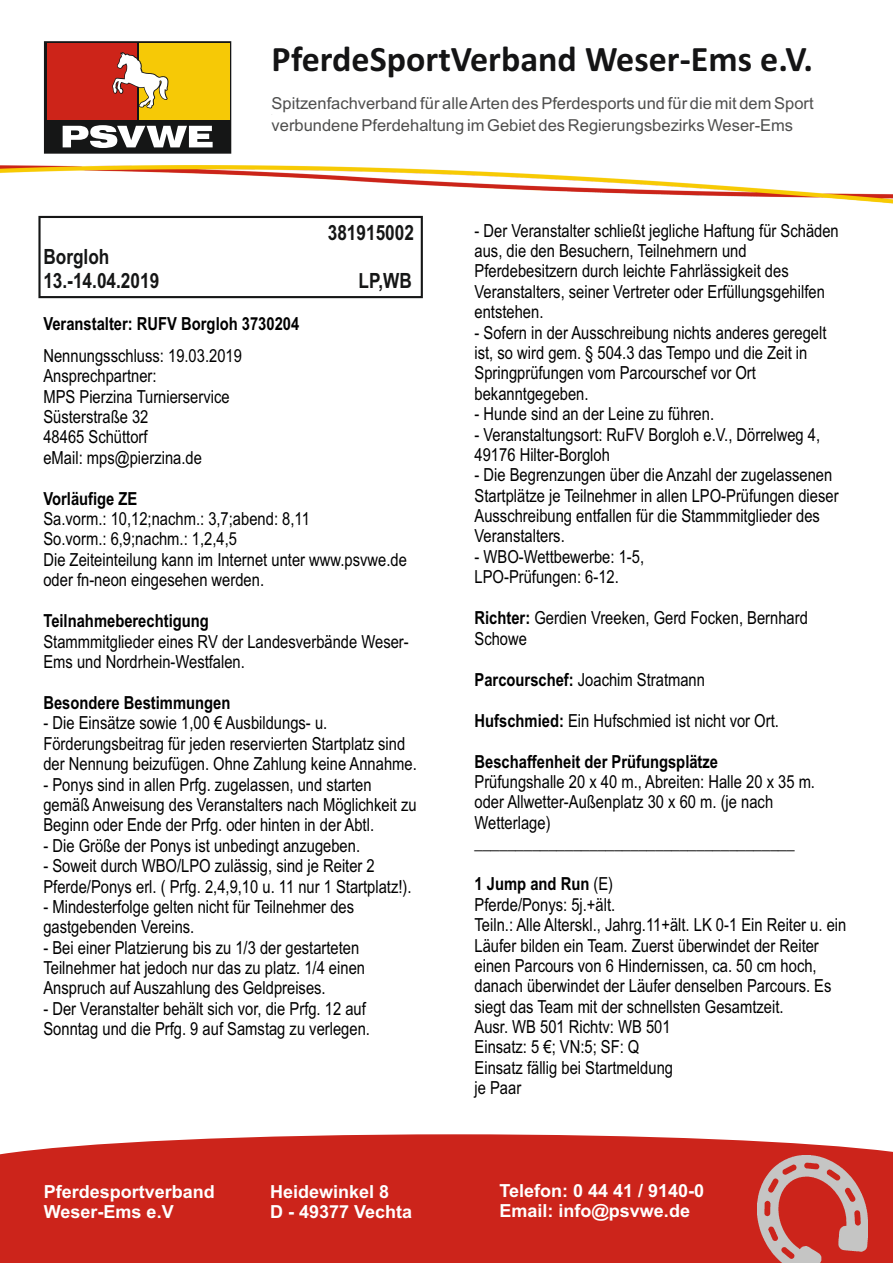
<style>
.page{position:relative;width:893px;height:1263px;background:#fff}
.page>*{position:absolute;margin:0;border:0;box-sizing:border-box;transform-origin:0 0}
.t1{font:700 36px "Calibri";color:#141415}
.t2{font:700 21px/24px "Arial Narrow";color:#151616}
.t3{font:18px/20.4px "Arial Narrow";color:#000}
.t4{font:700 18px "Arial Narrow";color:#000}
.t5{font:700 18px/20.1px "Arial";color:#fff}
.t6{font:16.5px/21.8px "Arial";color:#4e4e4d}
.s1{font-weight:700}
</style>
<div class="page">
<div style="left:0;top:1167px;width:893px;height:96px;background:#cc241b"></div>
<svg style="left:0;top:1134px;width:893px;height:66px;fill:#cc241b"></svg>
<svg style="left:44px;top:41px;width:187px;height:107px;background:#bb7837"></svg>
<img style="left:1px;top:148px;width:892px;height:56px">
<img style="left:758px;top:1156px;width:110px;height:107px">
<div style="left:38px;top:216px;width:385px;height:82px;border:2px solid #151616"></div>
<h1 class="t1" style="left:272px;top:44px;width:543px">PferdeSportVerband Weser-Ems e.V.</h1>
<p class="t6" style="left:272px;top:94px;width:544px">Spitzenfachverband für alle Arten des Pferdesports und für die mit dem Sport verbundene Pferdehaltung im Gebiet des Regierungsbezirks Weser-Ems</p>
<p class="t2" style="left:43px;top:246px;width:117px">Borgloh<br>13.-14.04.2019</p>
<p class="t2" style="left:328px;top:222px;width:88px">381915002</p>
<p class="t2" style="left:359px;top:270px;width:55px">LP,WB</p>
<p class="t4" style="left:43px;top:316px;width:257px">Veranstalter: RUFV Borgloh 3730204</p>
<p class="t3" style="left:43px;top:347px;width:200px">Nennungsschluss: 19.03.2019<br>Ansprechpartner:<br>MPS Pierzina Turnierservice<br>Süsterstraße 32<br>48465 Schüttorf<br>eMail: mps@pierzina.de</p>
<p class="t4" style="left:43px;top:492px;width:96px">Vorläufige ZE</p>
<p class="t3" style="left:43px;top:510px;width:365px">Sa.vorm.: 10,12;nachm.: 3,7;abend: 8,11<br>So.vorm.: 6,9;nachm.: 1,2,4,5<br>Die Zeiteinteilung kann im Internet unter www.psvwe.de oder fn-neon eingesehen werden.</p>
<p class="t4" style="left:43px;top:614px;width:167px">Teilnahmeberechtigung</p>
<p class="t3" style="left:43px;top:633px;width:367px">Stammmitglieder eines RV der Landesverbände Weser-<br>Ems und Nordrhein-Westfalen.</p>
<p class="t4" style="left:43px;top:696px;width:189px">Besondere Bestimmungen</p>
<p class="t3" style="left:43px;top:715px;width:375px">- Die Einsätze sowie 1,00 € Ausbildungs- u.<br>Förderungsbeitrag für jeden reservierten Startplatz sind der Nennung beizufügen. Ohne Zahlung keine Annahme.</p>
<p class="t3" style="left:43px;top:776px;width:375px">- Ponys sind in allen Prfg. zugelassen, und starten gemäß Anweisung des Veranstalters nach Möglichkeit zu<br>Beginn oder Ende der Prfg. oder hinten in der Abtl.</p>
<p class="t3" style="left:43px;top:837px;width:318px">- Die Größe der Ponys ist unbedingt anzugeben.</p>
<p class="t3" style="left:43px;top:857px;width:370px">- Soweit durch WBO/LPO zulässig, sind je Reiter 2<br>Pferde/Ponys erl. ( Prfg. 2,4,9,10 u. 11 nur 1 Startplatz!).</p>
<p class="t3" style="left:43px;top:898px;width:312px">- Mindesterfolge gelten nicht für Teilnehmer des gastgebenden Vereins.</p>
<p class="t3" style="left:43px;top:939px;width:323px">- Bei einer Platzierung bis zu 1/3 der gestarteten<br>Teilnehmer hat jedoch nur das zu platz. 1/4 einen<br>Anspruch auf Auszahlung des Geldpreises.</p>
<p class="t3" style="left:43px;top:1000px;width:328px">- Der Veranstalter behält sich vor, die Prfg. 12 auf<br>Sonntag und die Prfg. 9 auf Samstag zu verlegen.</p>
<p class="t3" style="left:475px;top:222px;width:366px">- Der Veranstalter schließt jegliche Haftung für Schäden aus, die den Besuchern, Teilnehmern und Pferdebesitzern durch leichte Fahrlässigkeit des Veranstalters, seiner Vertreter oder Erfüllungsgehilfen entstehen.</p>
<p class="t3" style="left:475px;top:324px;width:353px">- Sofern in der Ausschreibung nichts anderes geregelt ist, so wird gem. § 504.3 das Tempo und die Zeit in Springprüfungen vom Parcourschef vor Ort bekanntgegeben.</p>
<p class="t3" style="left:475px;top:405px;width:241px">- Hunde sind an der Leine zu führen.</p>
<p class="t3" style="left:475px;top:426px;width:347px">- Veranstaltungsort: RuFV Borgloh e.V., Dörrelweg 4,<br>49176 Hilter-Borgloh</p>
<p class="t3" style="left:475px;top:466px;width:366px">- Die Begrenzungen über die Anzahl der zugelassenen Startplätze je Teilnehmer in allen LPO-Prüfungen dieser Ausschreibung entfallen für die Stammmitglieder des Veranstalters.</p>
<p class="t3" style="left:475px;top:548px;width:171px">- WBO-Wettbewerbe: 1-5,<br>LPO-Prüfungen: 6-12.</p>
<p class="t3" style="left:475px;top:609px;width:335px"><span class="s1">Richter:</span> Gerdien Vreeken, Gerd Focken, Bernhard<br>Schowe</p>
<p class="t3" style="left:475px;top:671px;width:232px"><span class="s1">Parcourschef:</span> Joachim Stratmann</p>
<p class="t3" style="left:475px;top:712px;width:306px"><span class="s1">Hufschmied:</span> Ein Hufschmied ist nicht vor Ort.</p>
<p class="t4" style="left:475px;top:754px;width:245px">Beschaffenheit der Prüfungsplätze</p>
<p class="t3" style="left:475px;top:773px;width:342px">Prüfungshalle 20 x 40 m., Abreiten: Halle 20 x 35 m. oder Allwetter-Außenplatz 30 x 60 m. (je nach Wetterlage) _______________________________________</p>
<p class="t3" style="left:475px;top:875px;width:373px"><span class="s1">1 Jump and Run</span> (E)<br>Pferde/Ponys: 5j.+ält.<br>Teiln.: Alle Alterskl., Jahrg.11+ält. LK 0-1 Ein Reiter u. ein Läufer bilden ein Team. Zuerst überwindet der Reiter einen Parcours von 6 Hindernissen, ca. 50 cm hoch, danach überwindet der Läufer denselben Parcours. Es siegt das Team mit der schnellsten Gesamtzeit.<br>Ausr. WB 501 Richtv: WB 501<br>Einsatz: 5 €; VN:5; SF: Q<br>Einsatz fällig bei Startmeldung<br>je Paar</p>
<p class="t5" style="left:44px;top:1183px;width:173px">Pferdesportverband<br>Weser-Ems e.V</p>
<p class="t5" style="left:270px;top:1183px;width:144px">Heidewinkel 8<br>D - 49377 Vechta</p>
<p class="t5" style="left:499px;top:1182px;width:206px">Telefon: 0 44 41 / 9140-0<br>Email: info@psvwe.de</p>
</div>
